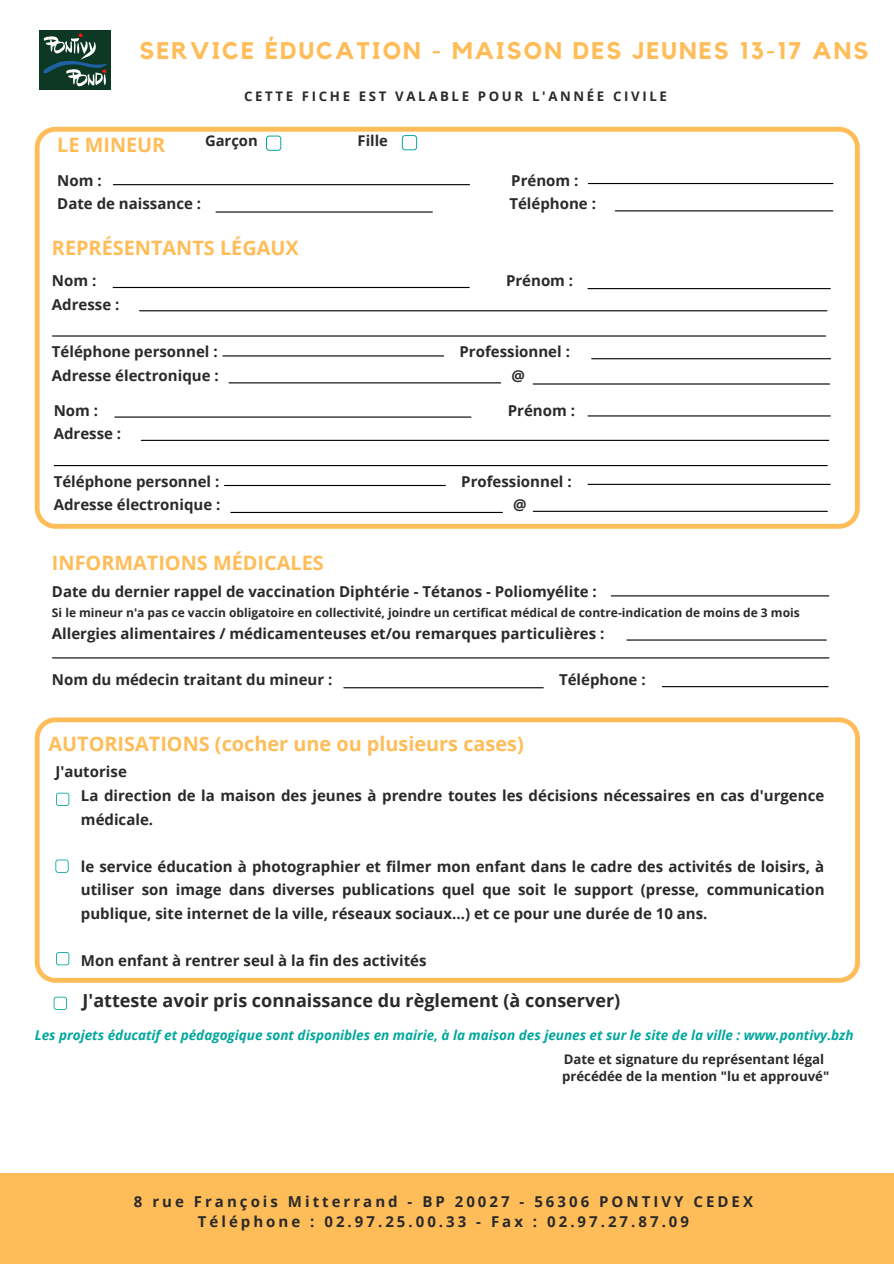
<style>
.page{position:relative;width:894px;height:1264px;background:#fff}
.page>*{position:absolute;margin:0;border:0;box-sizing:border-box;transform-origin:0 0}
.t1{font:700 24px "Kollektif";letter-spacing:.09em;color:#ffbd59}
.t2{font:700 19.8px "Open Sans";color:#ffbd59}
.t3{font:700 18px "Open Sans";color:#2a2a2a}
.t4{font:700 15px/23.7px "Open Sans";color:#2a2a2a}
.t5{font:700 15px "Open Sans";letter-spacing:.2em;color:#2a2a2a}
.t6{font:700 14.7px "Open Sans";color:#2a2a2a}
.t7{font:italic 700 13.5px "Open Sans";color:#00a79d}
.t8{font:700 13.2px "Open Sans";color:#2a2a2a}
.t9{font:700 13.2px "Open Sans";letter-spacing:.2em;color:#2a2a2a}
.t10{font:700 12px "Open Sans";color:#2a2a2a}
</style>
<div class="page">
<div style="left:0;top:1172px;width:893px;height:91px;background:#ffbd59"></div>
<img style="left:40px;top:31px;width:71px;height:58px">
<svg style="left:35px;top:127px;width:824px;height:401px"></svg>
<svg style="left:402px;top:135px;width:15px;height:15px"></svg>
<svg style="left:266px;top:136px;width:15px;height:15px"></svg>
<svg style="left:35px;top:717px;width:824px;height:265px"></svg>
<hr style="left:588px;top:288px;width:242px;height:1px;background:#000">
<hr style="left:591px;top:358px;width:239px;height:1px;background:#000">
<hr style="left:533px;top:383px;width:296px;height:1px;background:#000">
<hr style="left:113px;top:287px;width:356px;height:1px;background:#000">
<hr style="left:139px;top:310px;width:687px;height:1px;background:#000">
<hr style="left:223px;top:355px;width:220px;height:1px;background:#000">
<hr style="left:229px;top:382px;width:271px;height:1px;background:#000">
<hr style="left:52px;top:335px;width:773px;height:1px;background:#000">
<hr style="left:611px;top:595px;width:217px;height:1px;background:#000">
<hr style="left:626px;top:639px;width:200px;height:1px;background:#000">
<hr style="left:52px;top:657px;width:776px;height:1px;background:#000">
<hr style="left:344px;top:687px;width:199px;height:1px;background:#000">
<hr style="left:662px;top:686px;width:165px;height:1px;background:#000">
<svg style="left:56px;top:792px;width:13px;height:14px"></svg>
<svg style="left:56px;top:952px;width:13px;height:13px"></svg>
<svg style="left:55px;top:859px;width:14px;height:13px"></svg>
<hr style="left:113px;top:184px;width:356px;height:1px;background:#000">
<hr style="left:588px;top:183px;width:244px;height:1px;background:#000">
<hr style="left:216px;top:211px;width:216px;height:1px;background:#000">
<hr style="left:615px;top:210px;width:217px;height:1px;background:#000">
<hr style="left:115px;top:416px;width:356px;height:1px;background:#000">
<hr style="left:141px;top:440px;width:687px;height:1px;background:#000">
<hr style="left:224px;top:485px;width:221px;height:1px;background:#000">
<hr style="left:231px;top:512px;width:271px;height:1px;background:#000">
<hr style="left:54px;top:465px;width:773px;height:1px;background:#000">
<svg style="left:54px;top:996px;width:13px;height:13px"></svg>
<hr style="left:588px;top:415px;width:242px;height:1px;background:#000">
<hr style="left:588px;top:484px;width:242px;height:1px;background:#000">
<hr style="left:533px;top:511px;width:294px;height:1px;background:#000">
<p class="t1" style="left:139px;top:40px;width:730px">SERVICE ÉDUCATION - MAISON DES JEUNES 13-17 ANS</p>
<p class="t9" style="left:244px;top:87px;width:424px">CETTE FICHE EST VALABLE POUR L'ANNÉE CIVILE</p>
<p class="t2" style="left:57px;top:130px;width:110px">LE MINEUR</p>
<p class="t6" style="left:205px;top:130px;width:54px">Garçon</p>
<p class="t6" style="left:357px;top:130px;width:32px">Fille</p>
<p class="t4" style="left:57px;top:168px;width:46px">Nom :</p>
<p class="t4" style="left:511px;top:168px;width:69px">Prénom :</p>
<p class="t4" style="left:57px;top:191px;width:145px">Date de naissance :</p>
<p class="t4" style="left:509px;top:191px;width:88px">Téléphone :</p>
<p class="t2" style="left:52px;top:234px;width:248px">REPRÉSENTANTS LÉGAUX</p>
<p class="t4" style="left:52px;top:268px;width:46px">Nom :</p>
<p class="t4" style="left:506px;top:268px;width:69px">Prénom :</p>
<p class="t4" style="left:52px;top:292px;width:69px">Adresse :</p>
<p class="t4" style="left:52px;top:339px;width:167px">Téléphone personnel :</p>
<p class="t4" style="left:459px;top:339px;width:112px">Professionnel :</p>
<p class="t4" style="left:52px;top:363px;width:168px">Adresse électronique :</p>
<p class="t4" style="left:511px;top:363px;width:15px">@</p>
<p class="t4" style="left:54px;top:398px;width:46px">Nom :</p>
<p class="t4" style="left:507px;top:398px;width:69px">Prénom :</p>
<p class="t4" style="left:54px;top:421px;width:69px">Adresse :</p>
<p class="t4" style="left:54px;top:469px;width:167px">Téléphone personnel :</p>
<p class="t4" style="left:461px;top:469px;width:112px">Professionnel :</p>
<p class="t4" style="left:54px;top:492px;width:168px">Adresse électronique :</p>
<p class="t4" style="left:513px;top:492px;width:15px">@</p>
<p class="t2" style="left:52px;top:549px;width:273px">INFORMATIONS MÉDICALES</p>
<p class="t4" style="left:52px;top:579px;width:546px">Date du dernier rappel de vaccination Diphtérie - Tétanos - Poliomyélite :</p>
<p class="t10" style="left:52px;top:604px;width:749px">Si le mineur n'a pas ce vaccin obligatoire en collectivité, joindre un certificat médical de contre-indication de moins de 3 mois</p>
<p class="t4" style="left:52px;top:621px;width:553px">Allergies alimentaires / médicamenteuses et/ou remarques particulières :</p>
<p class="t4" style="left:52px;top:667px;width:282px">Nom du médecin traitant du mineur :</p>
<p class="t4" style="left:559px;top:667px;width:88px">Téléphone :</p>
<p class="t2" style="left:48px;top:730px;width:476px">AUTORISATIONS (cocher une ou plusieurs cases)</p>
<p class="t4" style="left:55px;top:759px;width:73px">J'autorise</p>
<p class="t4" style="left:81px;top:783px;width:744px">La direction de la maison des jeunes à prendre toutes les décisions nécessaires en cas d'urgence médicale.</p>
<p class="t4" style="left:81px;top:854px;width:745px;text-align:justify">le service éducation à photographier et filmer mon enfant dans le cadre des activités de loisirs, à utiliser son image dans diverses publications quel que soit le support (presse, communication publique, site internet de la ville, réseaux sociaux...) et ce pour une durée de 10 ans.</p>
<p class="t4" style="left:81px;top:948px;width:347px">Mon enfant à rentrer seul à la fin des activités</p>
<p class="t3" style="left:83px;top:987px;width:539px">J'atteste avoir pris connaissance du règlement (à conserver)</p>
<p class="t7" style="left:35px;top:1025px;width:820px">Les projets éducatif et pédagogique sont disponibles en mairie, à la maison des jeunes et sur le site de la ville : www.pontivy.bzh</p>
<p class="t8" style="left:563px;top:1049px;width:262px">Date et signature du représentant légal</p>
<p class="t8" style="left:562px;top:1067px;width:268px">précédée de la mention "lu et approuvé"</p>
<p class="t5" style="left:134px;top:1190px;width:620px">8 rue François Mitterrand - BP 20027 - 56306 PONTIVY CEDEX</p>
<p class="t5" style="left:198px;top:1210px;width:492px">Téléphone : 02.97.25.00.33 - Fax : 02.97.27.87.09</p>
</div>
